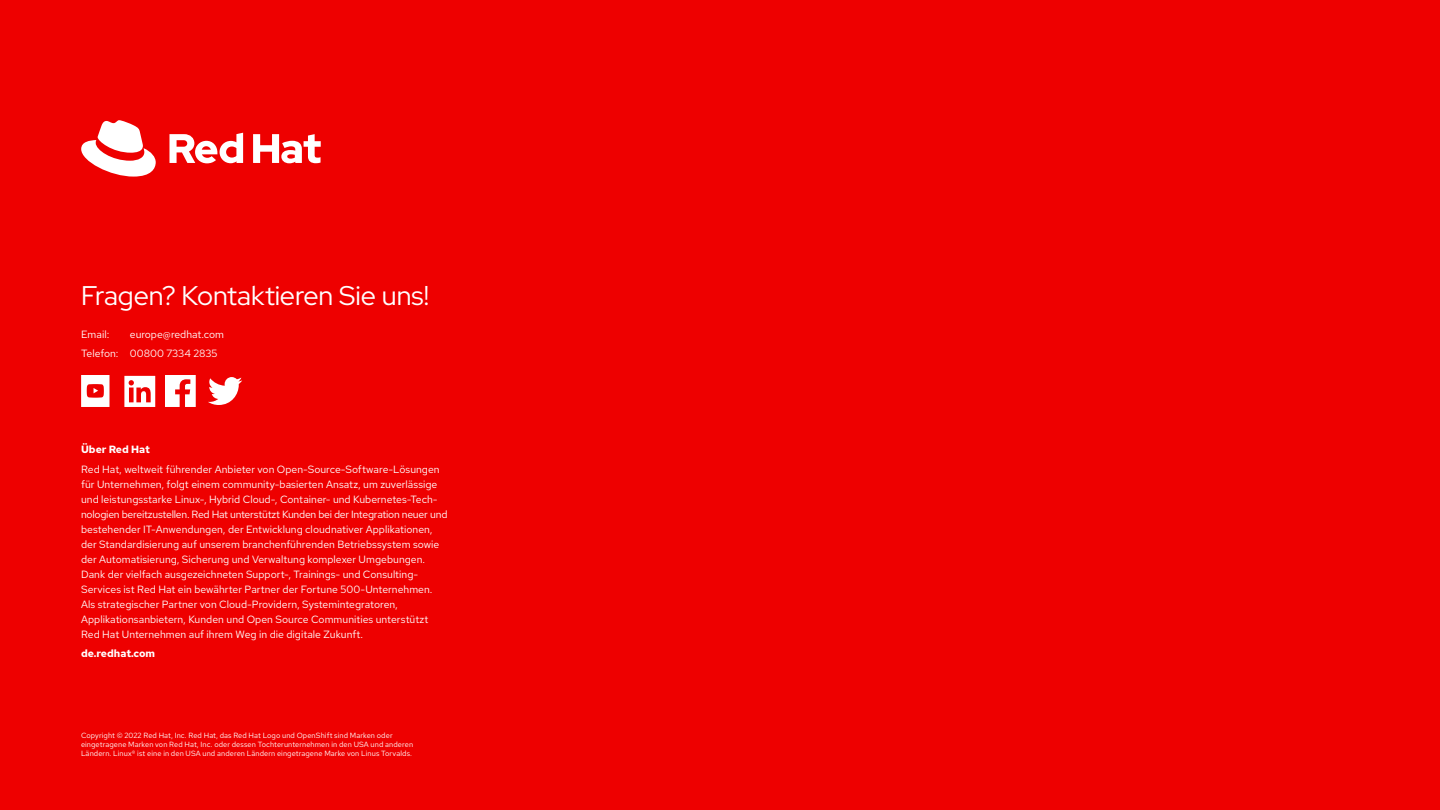
<style>
.page{position:relative;width:1440px;height:810px;background:#e00}
.page>*{position:absolute;margin:0;border:0;box-sizing:border-box;transform-origin:0 0}
.Header_-_Title{font:27px "Red Hat Display";letter-spacing:-.005em;color:#fff}
.Fließtext{font:10.5px/15px "Red Hat Text";color:#fff}
.Fließtext-2{font:700 10.5px "Red Hat Text";color:#fff}
.eBook_-_Body{font:7.5px/9px "Red Hat Text";letter-spacing:.01em;color:#fff}
</style>
<div class="page">
<svg style="left:165px;top:375px;width:31px;height:32px"></svg>
<svg style="left:81px;top:375px;width:29px;height:32px"></svg>
<svg style="left:124px;top:376px;width:31px;height:31px"></svg>
<svg style="left:208px;top:377px;width:34px;height:28px"></svg>
<svg style="left:81px;top:120px;width:75px;height:57px"></svg>
<svg style="left:169px;top:133px;width:152px;height:30px"></svg>
<p class="Header_-_Title" style="left:81px;top:278px;width:350px">Fragen? Kontaktieren Sie uns!</p>
<p class="Fließtext" style="left:81px;top:327px;width:30px">Email:</p>
<p class="Fließtext" style="left:130px;top:327px;width:96px">europe@redhat.com</p>
<p class="Fließtext" style="left:81px;top:346px;width:138px">Telefon: 00800 7334 2835</p>
<p class="Fließtext-2" style="left:81px;top:443px;width:70px">Über Red Hat</p>
<p class="Fließtext" style="left:81px;top:461px;width:368px">Red Hat, weltweit führender Anbieter von Open-Source-Software-Lösungen für Unternehmen, folgt einem community-basierten Ansatz, um zuverlässige und leistungsstarke Linux-, Hybrid Cloud-, Container- und Kubernetes-Tech&shy;nologien bereitzustellen. Red Hat unterstützt Kunden bei der Integration neuer und bestehender IT-Anwendungen, der Entwicklung cloudnativer Applikationen, der Standardisierung auf unserem branchenführenden Betriebssystem sowie der Automatisierung, Sicherung und Verwaltung komplexer Umgebungen.<br>Dank der vielfach ausgezeichneten Support-, Trainings- und Consulting-Services ist Red Hat ein bewährter Partner der Fortune 500-Unternehmen.<br>Als strategischer Partner von Cloud-Providern, Systemintegratoren, Applikationsanbietern, Kunden und Open Source Communities unterstützt Red Hat Unternehmen auf ihrem Weg in die digitale Zukunft.</p>
<p class="Fließtext-2" style="left:81px;top:646px;width:76px">de.redhat.com</p>
<p class="eBook_-_Body" style="left:81px;top:731px;width:334px">Copyright © 2022 Red Hat, Inc. Red Hat, das Red Hat Logo und OpenShift sind Marken oder eingetragene Marken von Red Hat, Inc. oder dessen Tochterunternehmen in den USA und anderen<br>Ländern. Linux® ist eine in den USA und anderen Ländern eingetragene Marke von Linus Torvalds.</p>
</div>
